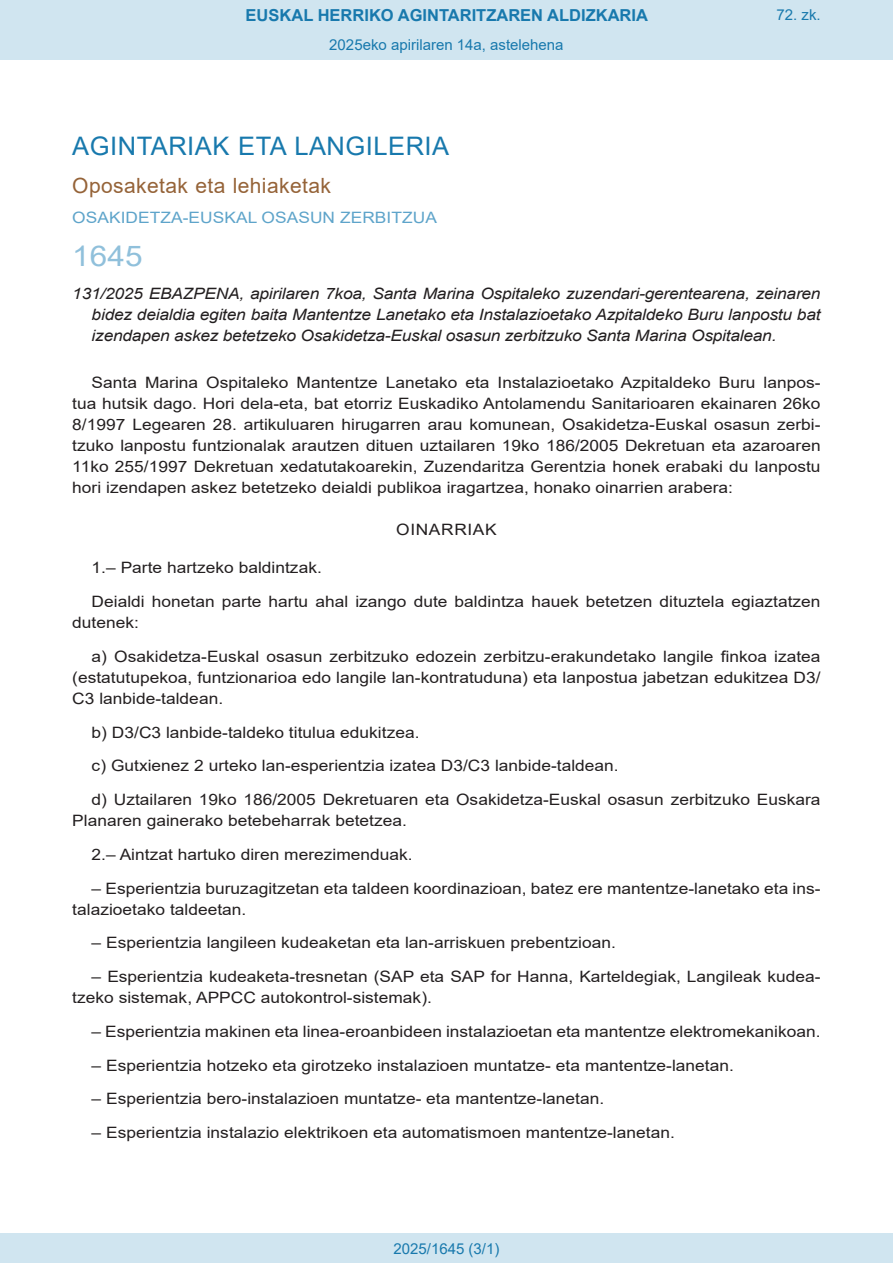
<style>
.page{position:relative;width:893px;height:1263px;background:#fff}
.page>*{position:absolute;margin:0;border:0;box-sizing:border-box;transform-origin:0 0}
.BOPVOrden{font:28.5px "Arial";color:#90c0db;scale:1.11 1}
.BOPVSeccion{font:25.5px "Arial";letter-spacing:.02em;color:#1879ad}
.BOPVSubseccion{font:21px "Arial";letter-spacing:.02em;color:#956338}
.t1{font:700 16.5px "Arial";color:#1879ad}
.BOPVDetalle{font:15.6px/21px "Arial";color:#231f20;scale:1.11 1}
.BOPVTitulo{font:italic 15.6px/21px "Arial";letter-spacing:-.015em;color:#231f20;text-align:justify;scale:1.11 1}
.BOPVOrganismo{font:15.6px "Arial";letter-spacing:.005em;color:#5ea4ca;scale:1.11 1}
.BOPVClave{font:15.6px "Arial";letter-spacing:.035em;color:#231f20;scale:1.11 1}
.Paginacion_Centro{font:15px "Arial";color:#1879ad}
</style>
<div class="page">
<div style="left:0;top:0;width:893px;height:60px;background:#d0e5f0"></div>
<div style="left:0;top:1233px;width:893px;height:30px;background:#d0e5f0"></div>
<p class="t1" style="left:246px;top:3px;width:404px">EUSKAL HERRIKO AGINTARITZAREN ALDIZKARIA</p>
<p class="Paginacion_Centro" style="left:329px;top:35px;width:236px">2025eko apirilaren 14a, astelehena</p>
<p class="Paginacion_Centro" style="left:776px;top:5px;width:46px">72. zk.</p>
<p class="BOPVSeccion" style="left:72px;top:128px;width:378px">AGINTARIAK ETA LANGILERIA</p>
<p class="BOPVSubseccion" style="left:72px;top:171px;width:260px">Oposaketak eta lehiaketak</p>
<p class="BOPVOrganismo" style="left:72px;top:207px;width:330px">OSAKIDETZA-EUSKAL OSASUN ZERBITZUA</p>
<p class="BOPVOrden" style="left:72px;top:236px;width:65px">1645</p>
<p class="BOPVTitulo" style="left:92px;top:284px;width:658px;text-indent:-19px">131/2025 EBAZPENA, apirilaren 7koa, Santa Marina Ospitaleko zuzendari-gerentearena, zeinaren bidez deialdia egiten baita Mantentze Lanetako eta Instalazioetako Azpitaldeko Buru lanpostu bat izendapen askez betetzeko Osakidetza-Euskal osasun zerbitzuko Santa Marina Ospitalean.</p>
<p class="BOPVDetalle" style="left:72px;top:372px;width:676px;text-align:justify;text-indent:19px">Santa Marina Ospitaleko Mantentze Lanetako eta Instalazioetako Azpitaldeko Buru lanpos&shy;tua hutsik dago. Hori dela-eta, bat etorriz Euskadiko Antolamendu Sanitarioaren ekainaren 26ko 8/1997 Legearen 28. artikuluaren hirugarren arau komunean, Osakidetza-Euskal osasun zerbi&shy;tzuko lanpostu funtzionalak arautzen dituen uztailaren 19ko 186/2005 Dekretuan eta azaroaren 11ko 255/1997 Dekretuan xedatutakoarekin, Zuzendaritza Gerentzia honek erabaki du lanpostu hori izendapen askez betetzeko deialdi publikoa iragartzea, honako oinarrien arabera:</p>
<p class="BOPVClave" style="left:396px;top:519px;width:92px">OINARRIAK</p>
<p class="BOPVDetalle" style="left:92px;top:557px;width:209px">1.– Parte hartzeko baldintzak.</p>
<p class="BOPVDetalle" style="left:72px;top:591px;width:676px;text-indent:19px">Deialdi honetan parte hartu ahal izango dute baldintza hauek betetzen dituztela egiaztatzen dutenek:</p>
<p class="BOPVDetalle" style="left:72px;top:646px;width:676px;text-align:justify;text-indent:19px">a) Osakidetza-Euskal osasun zerbitzuko edozein zerbitzu-erakundetako langile finkoa izatea (estatutupekoa, funtzionarioa edo langile lan-kontratuduna) eta lanpostua jabetzan edukitzea D3/ C3 lanbide-taldean.</p>
<p class="BOPVDetalle" style="left:92px;top:721px;width:297px">b) D3/C3 lanbide-taldeko titulua edukitzea.</p>
<p class="BOPVDetalle" style="left:92px;top:755px;width:476px">c) Gutxienez 2 urteko lan-esperientzia izatea D3/C3 lanbide-taldean.</p>
<p class="BOPVDetalle" style="left:72px;top:789px;width:676px;text-indent:19px">d) Uztailaren 19ko 186/2005 Dekretuaren eta Osakidetza-Euskal osasun zerbitzuko Euskara<br>Planaren gainerako betebeharrak betetzea.</p>
<p class="BOPVDetalle" style="left:92px;top:844px;width:291px">2.– Aintzat hartuko diren merezimenduak.</p>
<p class="BOPVDetalle" style="left:72px;top:877px;width:676px;text-indent:19px">– Esperientzia buruzagitzetan eta taldeen koordinazioan, batez ere mantentze-lanetako eta ins&shy;talazioetako taldeetan.</p>
<p class="BOPVDetalle" style="left:92px;top:932px;width:474px">– Esperientzia langileen kudeaketan eta lan-arriskuen prebentzioan.</p>
<p class="BOPVDetalle" style="left:72px;top:966px;width:676px;text-indent:19px">– Esperientzia kudeaketa-tresnetan (SAP eta SAP for Hanna, Karteldegiak, Langileak kudea&shy;tzeko sistemak, APPCC autokontrol-sistemak).</p>
<p class="BOPVDetalle" style="left:92px;top:1021px;width:658px">– Esperientzia makinen eta linea-eroanbideen instalazioetan eta mantentze elektromekanikoan.</p>
<p class="BOPVDetalle" style="left:92px;top:1054px;width:580px">– Esperientzia hotzeko eta girotzeko instalazioen muntatze- eta mantentze-lanetan.</p>
<p class="BOPVDetalle" style="left:92px;top:1088px;width:463px">– Esperientzia bero-instalazioen muntatze- eta mantentze-lanetan.</p>
<p class="BOPVDetalle" style="left:92px;top:1122px;width:527px">– Esperientzia instalazio elektrikoen eta automatismoen mantentze-lanetan.</p>
<p class="Paginacion_Centro" style="left:393px;top:1238px;width:107px">2025/1645 (3/1)</p>
</div>
